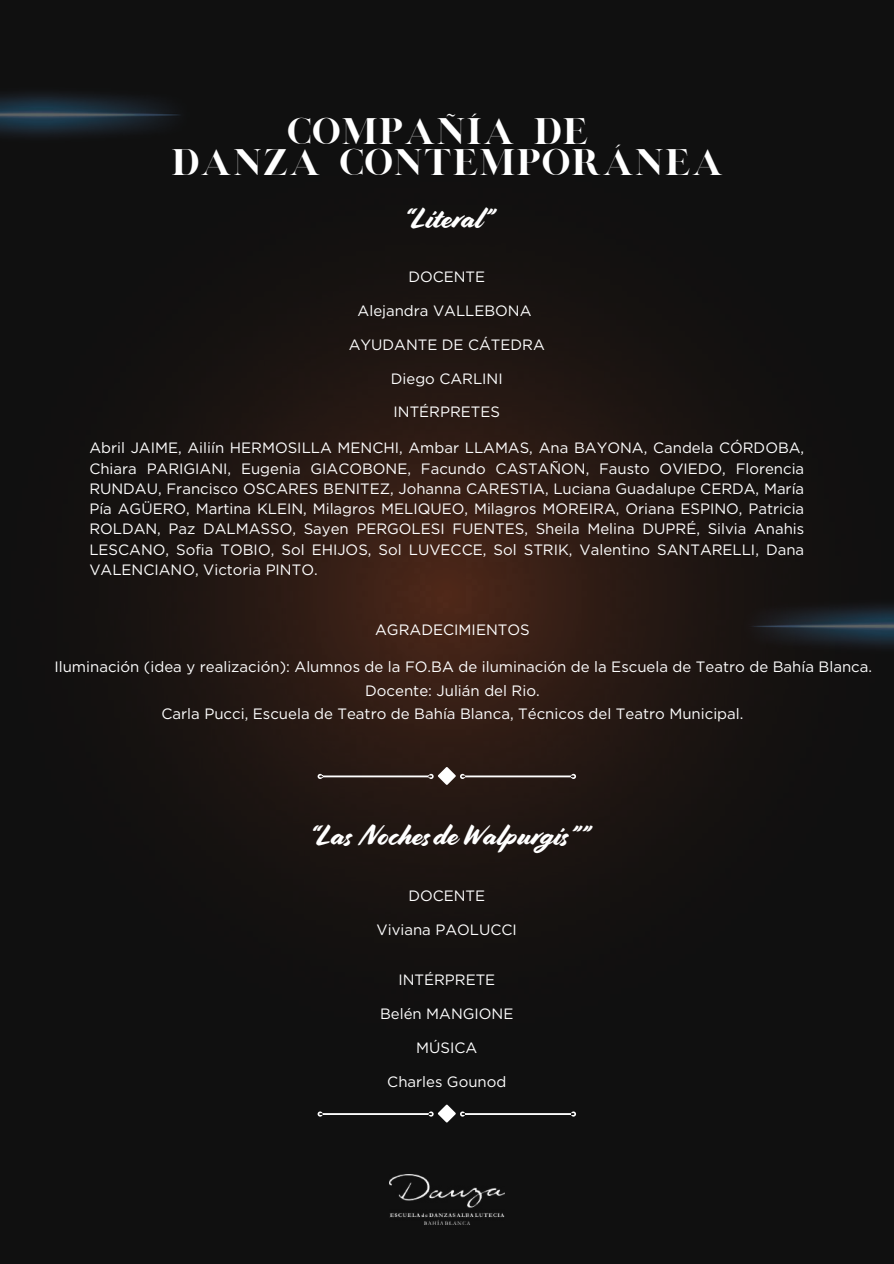
<style>
.page{position:relative;width:894px;height:1264px;background:#fff}
.page>*{position:absolute;margin:0;border:0;box-sizing:border-box;transform-origin:0 0}
.t1{font:30px/31.5px "London";color:#fff}
.t2{font:28.5px "Cortado";color:#fff}
.t3{font:15px/20.2px "Gotham";color:#fff;text-align:justify}
</style>
<div class="page">
<div style="left:0;top:0;width:893px;height:1263px;background:#101010"></div>
<img style="left:159px;top:307px;width:574px;height:574px">
<img style="left:0;top:93px;width:181px;height:44px">
<img style="left:389px;top:1174px;width:115px;height:50px">
<img style="left:749px;top:605px;width:144px;height:43px">
<svg style="left:317px;top:767px;width:259px;height:17px;background:#453934"></svg>
<svg style="left:317px;top:1104px;width:259px;height:18px"></svg>
<h1 class="t1" style="left:171px;top:119px;width:554px;text-indent:116px">COMPAÑÍA DE<br>DANZA CONTEMPORÁNEA</h1>
<h2 class="t2" style="left:401px;top:201px;width:92px">“Literal”</h2>
<p class="t3" style="left:408px;top:267px;width:78px">DOCENTE</p>
<p class="t3" style="left:357px;top:300px;width:175px">Alejandra VALLEBONA</p>
<p class="t3" style="left:348px;top:334px;width:197px">AYUDANTE DE CÁTEDRA</p>
<p class="t3" style="left:391px;top:368px;width:113px">Diego CARLINI</p>
<p class="t3" style="left:393px;top:402px;width:108px">INTÉRPRETES</p>
<p class="t3" style="left:89px;top:438px;width:716px">Abril JAIME, Ailiín HERMOSILLA MENCHI, Ambar LLAMAS, Ana BAYONA, Candela CÓRDOBA, Chiara PARIGIANI, Eugenia GIACOBONE, Facundo CASTAÑON, Fausto OVIEDO, Florencia RUNDAU, Francisco OSCARES BENITEZ, Johanna CARESTIA, Luciana Guadalupe CERDA, María Pía AGÜERO, Martina KLEIN, Milagros MELIQUEO, Milagros MOREIRA, Oriana ESPINO, Patricia ROLDAN, Paz DALMASSO, Sayen PERGOLESI FUENTES, Sheila Melina DUPRÉ, Silvia Anahis LESCANO, Sofia TOBIO, Sol EHIJOS, Sol LUVECCE, Sol STRIK, Valentino SANTARELLI, Dana VALENCIANO, Victoria PINTO.</p>
<p class="t3" style="left:375px;top:619px;width:156px">AGRADECIMIENTOS</p>
<p class="t3" style="left:54px;top:656px;width:819px">Iluminación (idea y realización): Alumnos de la FO.BA de iluminación de la Escuela de Teatro de Bahía Blanca.</p>
<p class="t3" style="left:365px;top:680px;width:176px">Docente: Julián del Rio.</p>
<p class="t3" style="left:161px;top:703px;width:583px">Carla Pucci, Escuela de Teatro de Bahía Blanca, Técnicos del Teatro Municipal.</p>
<h2 class="t2" style="left:307px;top:818px;width:282px">“Las Noches de Walpurgis””</h2>
<p class="t3" style="left:408px;top:885px;width:78px">DOCENTE</p>
<p class="t3" style="left:376px;top:919px;width:142px">Viviana PAOLUCCI</p>
<p class="t3" style="left:398px;top:969px;width:98px">INTÉRPRETE</p>
<p class="t3" style="left:380px;top:1003px;width:135px">Belén MANGIONE</p>
<p class="t3" style="left:416px;top:1037px;width:63px">MÚSICA</p>
<p class="t3" style="left:387px;top:1071px;width:120px">Charles Gounod</p>
</div>
